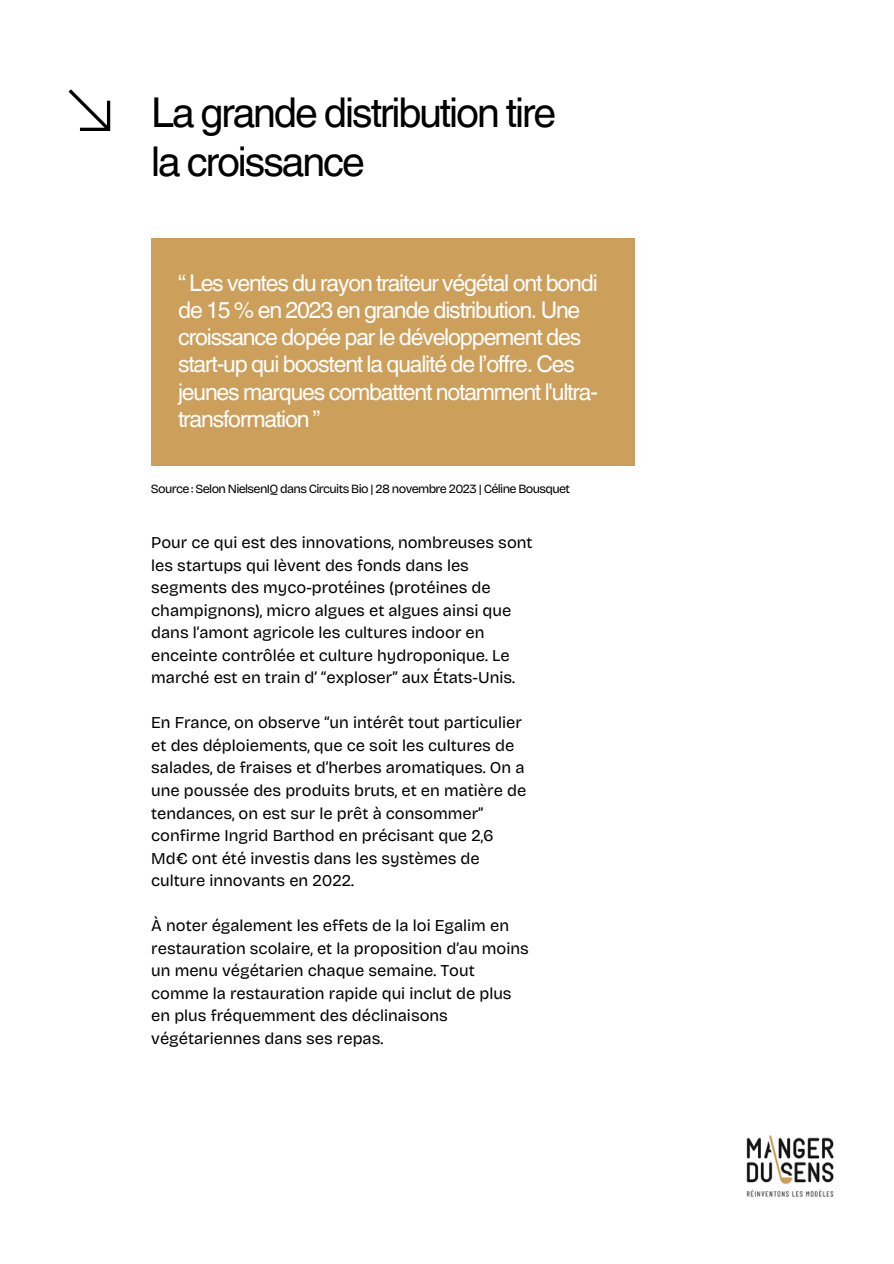
<style>
.page{position:relative;width:894px;height:1264px;background:#fff}
.page>*{position:absolute;margin:0;border:0;box-sizing:border-box;transform-origin:0 0}
.t1{font:41.1px/49.1px "Helvetica World";letter-spacing:-.05em;color:#000}
.t2{font:23.1px/27px "Helvetica World";letter-spacing:-.05em;color:#fefefe}
.t3{font:16.5px/22.5px "Bricolage Grotesque";color:#000}
.t4{font:12.6px "Bricolage Grotesque";letter-spacing:-.05em;color:#000}
</style>
<div class="page">
<svg style="left:69px;top:89px;width:41px;height:42px"></svg>
<div style="left:151px;top:238px;width:482px;height:228px;background:#cc9f5b"></div>
<img style="left:746px;top:1135px;width:88px;height:62px">
<p class="t1" style="left:151px;top:88px;width:406px">La grande distribution tire la croissance</p>
<h1 class="t2" style="left:178px;top:270px;width:421px">“ Les ventes du rayon traiteur végétal ont bondi de 15 % en 2023 en grande distribution. Une croissance dopée par le développement des start-up qui boostent la qualité de l’offre. Ces jeunes marques combattent notamment l'ultra&shy;transformation ”</h1>
<h2 class="t4" style="left:151px;top:481px;width:420px">Source : Selon NielsenIQ dans Circuits Bio | 28 novembre 2023 | Céline Bousquet</h2>
<p class="t3" style="left:151px;top:531px;width:383px">Pour ce qui est des innovations, nombreuses sont les startups qui lèvent des fonds dans les segments des myco-protéines (protéines de champignons), micro algues et algues ainsi que dans l’amont agricole les cultures indoor en enceinte contrôlée et culture hydroponique. Le marché est en train d’ “exploser” aux États-Unis.</p>
<h3 class="t3" style="left:151px;top:711px;width:376px">En France, on observe “un intérêt tout particulier et des déploiements, que ce soit les cultures de salades, de fraises et d’herbes aromatiques. On a une poussée des produits bruts, et en matière de tendances, on est sur le prêt à consommer” confirme Ingrid Barthod en précisant que 2,6<br>Md€ ont été investis dans les systèmes de culture innovants en 2022.</h3>
<h3 class="t3" style="left:151px;top:914px;width:379px">À noter également les effets de la loi Egalim en restauration scolaire, et la proposition d’au moins un menu végétarien chaque semaine. Tout comme la restauration rapide qui inclut de plus en plus fréquemment des déclinaisons végétariennes dans ses repas.</h3>
</div>
